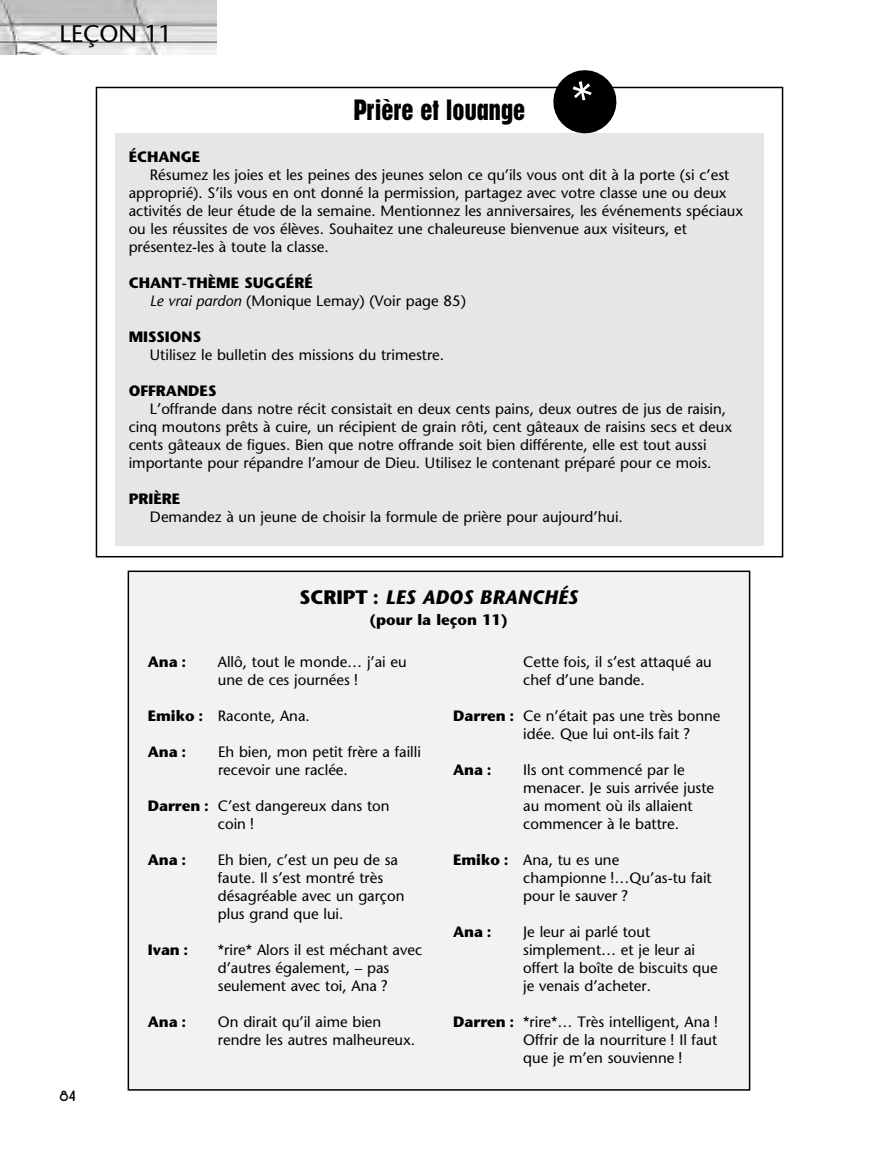
<style>
.page{position:relative;width:872px;height:1149px;background:#fff}
.page>*{position:absolute;margin:0;border:0;box-sizing:border-box;transform-origin:0 0}
.t1{font:700 condensed 27px "Placard";color:#000}
.t2{font:24px "Stone Sans";color:#000}
.t3{font:italic 700 19.5px "Stone Sans";color:#000}
.t4{font:15px/18px "Stone Sans";color:#000}
.t5{font:700 15px "Stone Sans";color:#000}
.t6{font:700 15px "New Garden";color:#000}
.s1{font-weight:700}
.s2{font-style:italic}
.s3{font-style:normal}
</style>
<div class="page">
<img style="left:0;top:0;width:216px;height:54px">
<div style="left:96px;top:87px;width:687px;height:470px;border:2px solid #000"></div>
<div style="left:115px;top:133px;width:648px;height:412px;background:#e6e6e6"></div>
<div style="left:128px;top:571px;width:621px;height:518px;background:#f2f2f2"></div>
<div style="left:128px;top:570px;width:622px;height:520px;border:2px solid #000"></div>
<svg style="left:550px;top:70px;width:70px;height:64px"></svg>
<h2 class="t2" style="left:60px;top:24px;width:114px">LEÇON 11</h2>
<h1 class="t1" style="left:354px;top:99px;width:173px">Prière et louange</h1>
<p class="t5" style="left:129px;top:151px;width:73px">ÉCHANGE</p>
<p class="t4" style="left:129px;top:167px;width:616px;text-indent:21px">Résumez les joies et les peines des jeunes selon ce qu’ils vous ont dit à la porte (si c’est approprié). S’ils vous en ont donné la permission, partagez avec votre classe une ou deux activités de leur étude de la semaine. Mentionnez les anniversaires, les événements spéciaux ou les réussites de vos élèves. Souhaitez une chaleureuse bienvenue aux visiteurs, et présentez-les à toute la classe.</p>
<p class="t4" style="left:150px;top:275px;width:317px;text-indent:-21px"><span class="s1">CHANT-THÈME SUGGÉRÉ<br></span><span class="s2">Le vrai pardon</span> (Monique Lemay) (Voir page 85)</p>
<p class="t5" style="left:129px;top:331px;width:74px">MISSIONS</p>
<p class="t4" style="left:150px;top:347px;width:296px">Utilisez le bulletin des missions du trimestre.</p>
<p class="t5" style="left:129px;top:385px;width:89px">OFFRANDES</p>
<p class="t4" style="left:129px;top:401px;width:605px;text-indent:21px">L’offrande dans notre récit consistait en deux cents pains, deux outres de jus de raisin, cinq moutons prêts à cuire, un récipient de grain rôti, cent gâteaux de raisins secs et deux cents gâteaux de figues. Bien que notre offrande soit bien différente, elle est tout aussi importante pour répandre l’amour de Dieu. Utilisez le contenant préparé pour ce mois.</p>
<p class="t5" style="left:129px;top:493px;width:53px">PRIÈRE</p>
<p class="t4" style="left:150px;top:509px;width:474px">Demandez à un jeune de choisir la formule de prière pour aujourd’hui.</p>
<p class="t6" style="left:60px;top:1086px;width:18px">84</p>
<h3 class="t3" style="left:299px;top:589px;width:279px"><span class="s3">SCRIPT :</span> LES ADOS BRANCHÉS</h3>
<p class="t5" style="left:369px;top:614px;width:140px">(pour la leçon 11)</p>
<p class="t4" style="left:523px;top:654px;width:190px">Cette fois, il s’est attaqué au chef d’une bande.</p>
<p class="t4" style="left:523px;top:708px;width:199px;text-indent:-70px"><span class="s1">Darren :</span> Ce n’était pas une très bonne idée. Que lui ont-ils fait ?</p>
<p class="t5" style="left:453px;top:763px;width:40px">Ana :</p>
<p class="t4" style="left:523px;top:762px;width:192px">Ils ont commencé par le menacer. Je suis arrivée juste au moment où ils allaient commencer à le battre.</p>
<p class="t4" style="left:523px;top:852px;width:190px;text-indent:-70px"><span class="s1">Emiko :</span> Ana, tu es une<br>championne !…Qu’as-tu fait pour le sauver ?</p>
<p class="t5" style="left:453px;top:925px;width:40px">Ana :</p>
<p class="t4" style="left:523px;top:924px;width:196px">Je leur ai parlé tout simplement… et je leur ai offert la boîte de biscuits que je venais d’acheter.</p>
<p class="t4" style="left:523px;top:1014px;width:196px;text-align:justify;text-indent:-70px"><span class="s1">Darren :</span> *rire*… Très intelligent, Ana !<br>Offrir de la nourriture ! Il faut que je m’en souvienne !</p>
<p class="t5" style="left:148px;top:655px;width:40px">Ana :</p>
<p class="t4" style="left:218px;top:654px;width:190px">Allô, tout le monde… j’ai eu une de ces journées !</p>
<p class="t4" style="left:148px;top:708px;width:164px"><span class="s1">Emiko :</span> Raconte, Ana.</p>
<p class="t5" style="left:148px;top:745px;width:40px">Ana :</p>
<p class="t4" style="left:218px;top:744px;width:204px">Eh bien, mon petit frère a failli recevoir une raclée.</p>
<p class="t4" style="left:218px;top:798px;width:173px;text-indent:-70px"><span class="s1">Darren :</span> C’est dangereux dans ton coin !</p>
<p class="t5" style="left:148px;top:853px;width:40px">Ana :</p>
<p class="t4" style="left:218px;top:852px;width:188px">Eh bien, c’est un peu de sa faute. Il s’est montré très désagréable avec un garçon plus grand que lui.</p>
<p class="t5" style="left:148px;top:943px;width:42px">Ivan :</p>
<p class="t4" style="left:218px;top:942px;width:206px">*rire* Alors il est méchant avec d’autres également, – pas seulement avec toi, Ana ?</p>
<p class="t5" style="left:148px;top:1015px;width:40px">Ana :</p>
<p class="t4" style="left:218px;top:1014px;width:199px">On dirait qu’il aime bien rendre les autres malheureux.</p>
</div>
